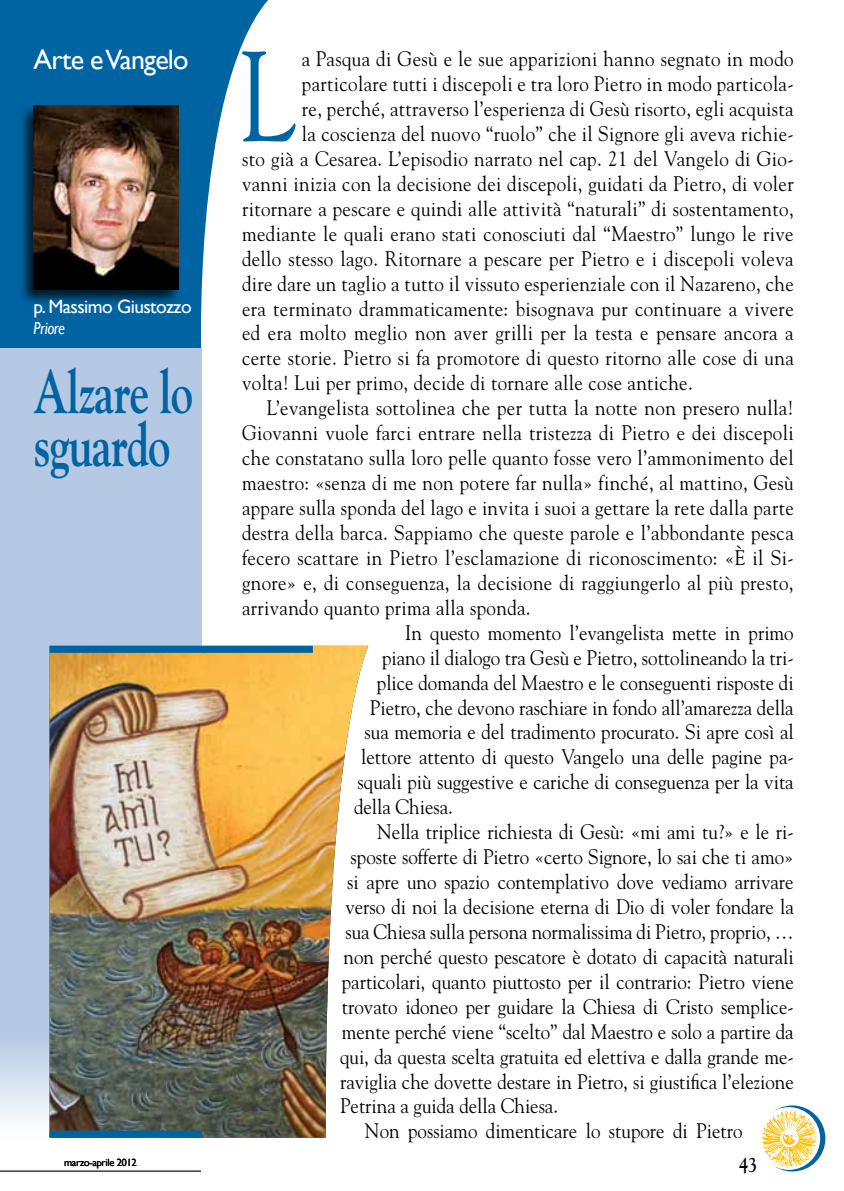
<style>
.page{position:relative;width:844px;height:1191px;background:#fff}
.page>*{position:absolute;margin:0;border:0;box-sizing:border-box;transform-origin:0 0}
.t1{font:127.23px "Goudy";color:#0064a3;scale:.8 1}
.t2{font:700 61.25px/52.5px "Goudy";letter-spacing:-.025em;color:#0064a3;scale:.73 1}
.t3{font:28px "Gill Sans";letter-spacing:-.03em;color:#fff}
.t4{font:21px "Goudy";letter-spacing:.02em;color:#000;scale:.9 1}
.t5{font:21px "Goudy";color:#000;scale:.9 1}
.t6{font:700 21px "Goudy";color:#000;scale:.8 1}
.t7{font:19.25px "Gill Sans";letter-spacing:-.03em;color:#fff}
.t8{font:italic 17.5px "Gill Sans";color:#fff;scale:.9 1}
.t9{font:10.5px "Gill Sans";letter-spacing:-.03em;color:#000}
</style>
<div class="page">
<svg style="left:0;top:0;width:268px;height:349px;fill:#0064a3"></svg>
<div style="left:0;top:348px;width:201px;height:793px;background:#b5c9e4"></div>
<div style="left:18px;top:104px;width:164px;height:203px;background:#000;opacity:.75"></div>
<img style="left:33px;top:106px;width:145px;height:183px">
<svg style="left:759px;top:1105px;width:66px;height:66px"></svg>
<div style="left:757px;top:1107px;width:62px;height:62px;background:#fff;border-radius:50%"></div>
<img style="left:761px;top:1109px;width:56px;height:59px">
<hr style="left:0;top:1170px;width:201px;height:2px;background:#0064a3">
<img style="left:50px;top:646px;width:318px;height:491px">
<div style="left:50px;top:646px;width:263px;height:7px;background:#0064a3"></div>
<div style="left:50px;top:1130px;width:152px;height:7px;background:#0064a3"></div>
<h3 class="t3" style="left:33px;top:43px;width:157px">Arte e Vangelo</h3>
<p class="t7" style="left:33px;top:295px;width:160px">p. Massimo Giustozzo</p>
<p class="t8" style="left:33px;top:318px;width:37px">Priore</p>
<h2 class="t2" style="left:33px;top:364px;width:220px">Alzare lo sguardo</h2>
<h1 class="t1" style="left:240px;top:18px;width:72px">L</h1>
<p class="t4" style="left:302px;top:46px;width:547px">a Pasqua di Gesù e le sue apparizioni hanno segnato in modo</p>
<p class="t4" style="left:302px;top:71px;width:547px">particolare tutti i discepoli e tra loro Pietro in modo particola-</p>
<p class="t4" style="left:302px;top:96px;width:547px">re, perché, attraverso l’esperienza di Gesù risorto, egli acquista</p>
<p class="t4" style="left:302px;top:121px;width:548px">la coscienza del nuovo “ruolo” che il Signore gli aveva richie-</p>
<p class="t4" style="left:242px;top:146px;width:614px">sto già a Cesarea. L’episodio narrato nel cap. 21 del Vangelo di Gio-</p>
<p class="t4" style="left:242px;top:170px;width:614px">vanni inizia con la decisione dei discepoli, guidati da Pietro, di voler</p>
<p class="t4" style="left:242px;top:195px;width:614px">ritornare a pescare e quindi alle attività “naturali” di sostentamento,</p>
<p class="t4" style="left:242px;top:220px;width:614px">mediante le quali erano stati conosciuti dal “Maestro” lungo le rive</p>
<p class="t4" style="left:242px;top:245px;width:614px">dello stesso lago. Ritornare a pescare per Pietro e i discepoli voleva</p>
<p class="t4" style="left:242px;top:270px;width:614px">dire dare un taglio a tutto il vissuto esperienziale con il Nazareno, che</p>
<p class="t4" style="left:242px;top:295px;width:614px">era terminato drammaticamente: bisognava pur continuare a vivere</p>
<p class="t4" style="left:242px;top:320px;width:614px">ed era molto meglio non aver grilli per la testa e pensare ancora a</p>
<p class="t4" style="left:242px;top:345px;width:614px">certe storie. Pietro si fa promotore di questo ritorno alle cose di una</p>
<p class="t4" style="left:242px;top:370px;width:502px">volta! Lui per primo, decide di tornare alle cose antiche.</p>
<p class="t4" style="left:267px;top:395px;width:586px">L’evangelista sottolinea che per tutta la notte non presero nulla!</p>
<p class="t4" style="left:242px;top:420px;width:614px">Giovanni vuole farci entrare nella tristezza di Pietro e dei discepoli</p>
<p class="t4" style="left:242px;top:445px;width:614px">che constatano sulla loro pelle quanto fosse vero l’ammonimento del</p>
<p class="t4" style="left:242px;top:470px;width:614px">maestro: «senza di me non potere far nulla» finché, al mattino, Gesù</p>
<p class="t4" style="left:242px;top:495px;width:614px">appare sulla sponda del lago e invita i suoi a gettare la rete dalla parte</p>
<p class="t4" style="left:242px;top:519px;width:614px">destra della barca. Sappiamo che queste parole e l’abbondante pesca</p>
<p class="t4" style="left:242px;top:544px;width:614px">fecero scattare in Pietro l’esclamazione di riconoscimento: «È il Si-</p>
<p class="t4" style="left:242px;top:569px;width:614px">gnore» e, di conseguenza, la decisione di raggiungerlo al più presto,</p>
<p class="t4" style="left:242px;top:594px;width:322px">arrivando quanto prima alla sponda.</p>
<p class="t5" style="left:405px;top:619px;width:433px">In questo momento l’evangelista mette in primo</p>
<p class="t5" style="left:382px;top:644px;width:458px">piano il dialogo tra Gesù e Pietro, sottolineando la tri-</p>
<p class="t5" style="left:377px;top:669px;width:464px">plice domanda del Maestro e le conseguenti risposte di</p>
<p class="t5" style="left:370px;top:694px;width:472px">Pietro, che devono raschiare in fondo all’amarezza della</p>
<p class="t5" style="left:364px;top:719px;width:478px">sua memoria e del tradimento procurato. Si apre così al</p>
<p class="t5" style="left:361px;top:744px;width:482px">lettore attento di questo Vangelo una delle pagine pa-</p>
<p class="t5" style="left:357px;top:769px;width:486px">squali più suggestive e cariche di conseguenza per la vita</p>
<p class="t5" style="left:354px;top:794px;width:111px">della Chiesa.</p>
<p class="t5" style="left:377px;top:819px;width:464px">Nella triplice richiesta di Gesù: «mi ami tu?» e le ri-</p>
<p class="t5" style="left:350px;top:843px;width:493px">sposte sofferte di Pietro «certo Signore, lo sai che ti amo»</p>
<p class="t5" style="left:347px;top:868px;width:497px">si apre uno spazio contemplativo dove vediamo arrivare</p>
<p class="t5" style="left:345px;top:893px;width:499px">verso di noi la decisione eterna di Dio di voler fondare la</p>
<p class="t5" style="left:345px;top:918px;width:499px">sua Chiesa sulla persona normalissima di Pietro, proprio, …</p>
<p class="t5" style="left:343px;top:943px;width:501px">non perché questo pescatore è dotato di capacità naturali</p>
<p class="t5" style="left:342px;top:968px;width:503px">particolari, quanto piuttosto per il contrario: Pietro viene</p>
<p class="t5" style="left:342px;top:993px;width:503px">trovato idoneo per guidare la Chiesa di Cristo semplice-</p>
<p class="t5" style="left:342px;top:1018px;width:503px">mente perché viene “scelto” dal Maestro e solo a partire da</p>
<p class="t5" style="left:340px;top:1043px;width:505px">qui, da questa scelta gratuita ed elettiva e dalla grande me-</p>
<p class="t5" style="left:340px;top:1068px;width:505px">raviglia che dovette destare in Pietro, si giustifica l’elezione</p>
<p class="t5" style="left:340px;top:1093px;width:244px">Petrina a guida della Chiesa.</p>
<p class="t5" style="left:365px;top:1118px;width:421px">Non possiamo dimenticare lo stupore di Pietro</p>
<p class="t9" style="left:64px;top:1155px;width:74px">marzo-aprile 2012</p>
<p class="t6" style="left:738px;top:1151px;width:24px">43</p>
</div>
